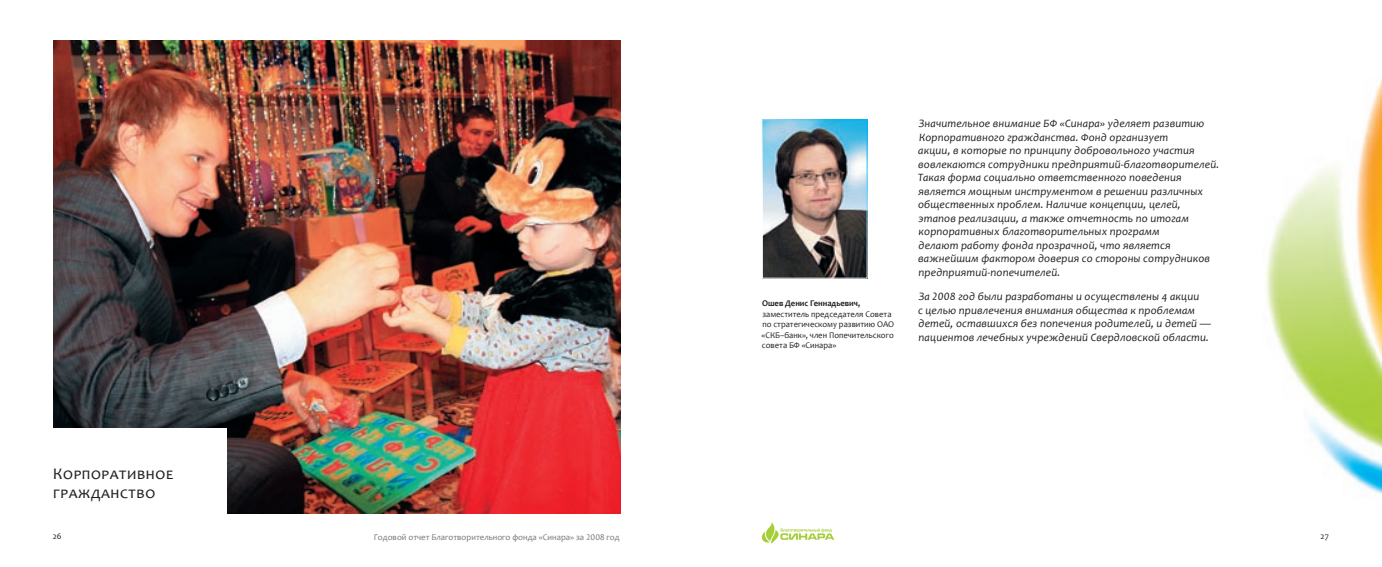
<style>
.page{position:relative;width:1382px;height:567px;background:#fff}
.page>*{position:absolute;margin:0;border:0;box-sizing:border-box;transform-origin:0 0}
.rubrika_BIG{font:16.25px/19.5px "Candara";letter-spacing:.045em;color:#231f20}
.citata{font:italic 11.25px/13.5px "Candara";letter-spacing:.015em;color:#231f20}
.autor{font:8.75px/10.5px "Candara";color:#231f20}
.t1{font:8.75px "Candara";color:#76787b}
.s1{font-weight:700}
</style>
<div class="page">
<img style="left:1266px;top:78px;width:116px;height:416px">
<img style="left:53px;top:41px;width:567px;height:473px">
<div style="left:0;top:429px;width:227px;height:138px;background:#fff"></div>
<img style="left:764px;top:121px;width:102px;height:156px">
<div style="left:762px;top:119px;width:106px;height:160px;border:1px solid #fff"></div>
<svg style="left:761px;top:522px;width:73px;height:22px"></svg>
<p class="rubrika_BIG" style="left:53px;top:464px;width:122px">Корпоративное гражданство</p>
<p class="autor" style="left:761px;top:298px;width:134px"><span class="s1">Ошев Денис Геннадьевич, </span>заместитель председателя Совета по стратегическому развитию ОАО «СКБ–банк», член Попечительского совета БФ «Синара»</p>
<p class="citata" style="left:918px;top:117px;width:303px">Значительное внимание БФ «Синара» уделяет развитию Корпоративного гражданства. Фонд организует<br>акции, в которые по принципу добровольного участия вовлекаются сотрудники предприятий-благотворителей.<br>Такая форма социально ответственного поведения является мощным инструментом в решении различных общественных проблем. Наличие концепции, целей, этапов реализации, а также отчетность по итогам корпоративных благотворительных программ<br>делают работу фонда прозрачной, что является важнейшим фактором доверия со стороны сотрудников предприятий-попечителей.</p>
<p class="citata" style="left:918px;top:290px;width:294px">За 2008 год были разработаны и осуществлены 4 акции<br>с целью привлечения внимания общества к проблемам детей, оставшихся без попечения родителей, и детей — пациентов лечебных учреждений Свердловской области.</p>
<p class="autor" style="left:53px;top:531px;width:11px">26</p>
<p class="t1" style="left:374px;top:532px;width:247px">Годовой отчет Благотворительного фонда «Синара» за 2008 год</p>
<p class="autor" style="left:1320px;top:531px;width:10px">27</p>
</div>
